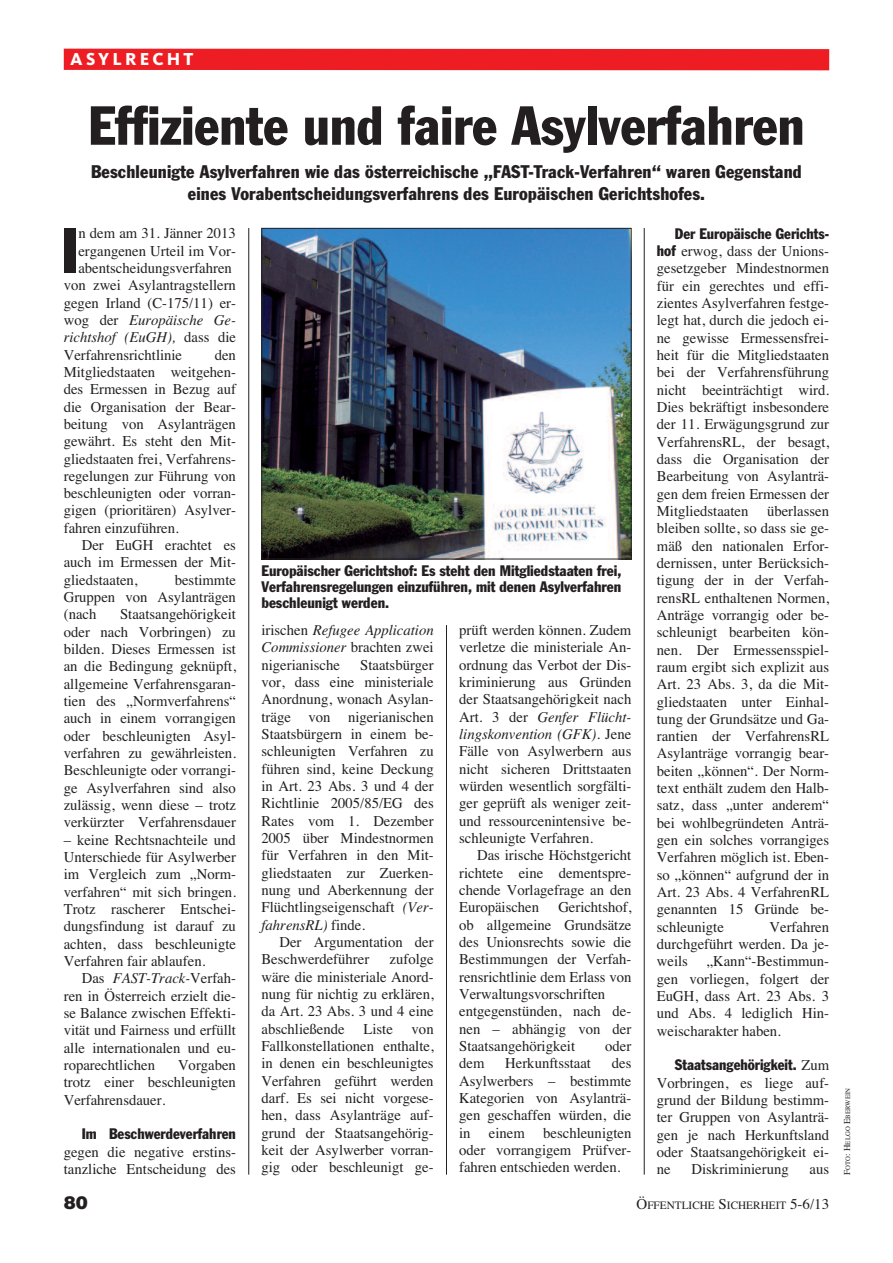
<style>
.page{position:relative;width:893px;height:1263px;background:#fff}
.page>*{position:absolute;margin:0;border:0;box-sizing:border-box;transform-origin:0 0}
.t1{font:condensed 62.55px "Franklin Gothic";color:#231f20}
.t2{font:condensed 54px "Franklin Gothic";color:#231f20}
.t3{font:condensed 18px/21.6px "Franklin Gothic";letter-spacing:.01em;color:#231f20;text-align:center}
.t4{font:800 18px "Kievit";letter-spacing:.175em;color:#fff}
.t5{font:900 18px "Helvetica";color:#231f20}
.t6{font:15px/17.2px "Times";color:#231f20;text-align:justify}
.t7{font:condensed 15px/15.8px "Franklin Gothic";color:#231f20;text-align:justify}
.t8{font:italic 15px "Times";color:#231f20}
.t9{font:11.25px "Times";color:#231f20}
.t10{font:6.75px "Times";color:#231f20}
.s1{font-style:normal}
.s2{font-style:italic}
.s3{font-family:"Franklin Gothic";font-stretch:condensed}
.s4{font-family:"Times";font-stretch:normal}
.s5{font-size:15px}
.s6{font-size:9px}
</style>
<div class="page">
<hr style="left:248px;top:228px;width:1px;height:947px;background:#231f20">
<hr style="left:446px;top:625px;width:1px;height:549px;background:#231f20">
<hr style="left:644px;top:228px;width:1px;height:947px;background:#231f20">
<div style="left:64px;top:49px;width:765px;height:21px;background:#ee1d23"></div>
<img style="left:263px;top:230px;width:366px;height:327px">
<div style="left:261px;top:228px;width:370px;height:331px;border:1px solid #231f20"></div>
<p class="t4" style="left:70px;top:53px;width:125px">ASYLRECHT</p>
<h2 class="t2" style="left:88px;top:106px;width:718px">Effiziente und faire Asylverfahren</h2>
<p class="t3" style="left:91px;top:162px;width:712px">Beschleunigte Asylverfahren wie das österreichische „FAST-Track-Verfahren“ waren Gegenstand eines Vorabentscheidungsverfahrens des Europäischen Gerichtshofes.</p>
<h1 class="t1" style="left:61px;top:228px;width:19px">I</h1>
<p class="t6" style="left:78px;top:224px;width:159px">n dem am 31. Jänner 2013</p>
<p class="t6" style="left:78px;top:242px;width:159px">ergangenen Urteil im Vor-</p>
<p class="t6" style="left:78px;top:259px;width:155px">abentscheidungsverfahren</p>
<p class="t6" style="left:64px;top:276px;width:174px">von zwei Asylantragstellern</p>
<p class="t6" style="left:64px;top:294px;width:174px">gegen Irland (C-175/11) er-</p>
<p class="t8" style="left:64px;top:311px;width:174px"><span class="s1">wog der</span> Europäische Ge-</p>
<p class="t8" style="left:64px;top:328px;width:174px">richtshof (EuGH), <span class="s1">dass die</span></p>
<p class="t6" style="left:64px;top:346px;width:120px">Verfahrensrichtlinie</p>
<p class="t6" style="left:64px;top:346px;width:174px;text-indent:151px">den Mitgliedstaaten weitgehen&shy;des Ermessen in Bezug auf die Organisation der Bear&shy;beitung von Asylanträgen gewährt. Es steht den Mit&shy;gliedstaaten frei, Verfahrens&shy;regelungen zur Führung von beschleunigten oder vorran&shy;gigen (prioritären) Asylver&shy;fahren einzuführen.</p>
<p class="t6" style="left:64px;top:536px;width:174px;text-indent:18px">Der EuGH erachtet es auch im Ermessen der Mit&shy;gliedstaaten,</p>
<p class="t6" style="left:64px;top:571px;width:174px;text-indent:111px">bestimmte Gruppen von Asylanträgen (nach</p>
<p class="t6" style="left:64px;top:605px;width:174px;text-indent:56px">Staatsangehörigkeit oder nach Vorbringen) zu bilden. Dieses Ermessen ist an die Bedingung geknüpft, allgemeine Verfahrensgaran&shy;tien des „Normverfahrens“ auch in einem vorrangigen oder beschleunigten Asyl&shy;verfahren zu gewährleisten.<br>Beschleunigte oder vorrangi&shy;ge Asylverfahren sind also zulässig, wenn diese – trotz verkürzter Verfahrensdauer</p>
<p class="t6" style="left:64px;top:831px;width:174px">– keine Rechtsnachteile und Unterschiede für Asylwerber im Vergleich zum „Norm&shy;verfahren“ mit sich bringen.<br>Trotz rascherer Entschei&shy;dungsfindung ist darauf zu achten, dass beschleunigte Verfahren fair ablaufen.</p>
<p class="t6" style="left:64px;top:969px;width:174px;text-indent:18px">Das <span class="s2">FAST-Track-</span>Verfah&shy;ren in Österreich erzielt die&shy;se Balance zwischen Effekti&shy;vität und Fairness und erfüllt alle internationalen und eu&shy;roparechtlichen</p>
<p class="t6" style="left:64px;top:1056px;width:174px;text-indent:114px">Vorgaben trotz einer beschleunigten Verfahrensdauer.</p>
<p class="t7" style="left:82px;top:1127px;width:156px">Im Beschwerdeverfahren</p>
<p class="t6" style="left:64px;top:1143px;width:174px">gegen die negative erstins&shy;tanzliche Entscheidung des</p>
<p class="t7" style="left:261px;top:564px;width:361px">Europäischer Gerichtshof: Es steht den Mitgliedstaaten frei, Verfahrensregelungen einzuführen, mit denen Asylverfahren beschleunigt werden.</p>
<p class="t6" style="left:261px;top:621px;width:174px">irischen <span class="s2">Refugee Application Commissioner</span> brachten zwei nigerianische</p>
<p class="t6" style="left:261px;top:656px;width:174px;text-indent:99px">Staatsbürger vor, dass eine ministeriale Anordnung, wonach Asylan&shy;träge von nigerianischen Staatsbürgern in einem be&shy;schleunigten Verfahren zu führen sind, keine Deckung in Art. 23 Abs. 3 und 4 der Richtlinie 2005/85/EG des Rates vom 1. Dezember 2005 über Mindestnormen für Verfahren in den Mit&shy;gliedstaaten zur Zuerken&shy;nung und Aberkennung der Flüchtlingseigenschaft <span class="s2">(Ver&shy;fahrensRL)</span> finde.</p>
<p class="t6" style="left:261px;top:933px;width:174px;text-indent:18px">Der Argumentation der<br>Beschwerdeführer</p>
<p class="t6" style="left:261px;top:950px;width:174px;text-indent:128px">zufolge wäre die ministeriale Anord&shy;nung für nichtig zu erklären, da Art. 23 Abs. 3 und 4 eine abschließende</p>
<p class="t6" style="left:363px;top:1020px;width:31px">Liste</p>
<p class="t6" style="left:261px;top:1020px;width:174px;text-indent:150px">von Fallkonstellationen enthalte, in denen ein beschleunigtes Verfahren geführt werden darf. Es sei nicht vorgese&shy;hen, dass Asylanträge auf&shy;grund der Staatsangehörig&shy;keit der Asylwerber vorran&shy;gig oder beschleunigt ge-</p>
<p class="t6" style="left:459px;top:621px;width:174px">prüft werden können. Zudem verletze die ministeriale An&shy;ordnung das Verbot der Dis&shy;kriminierung aus Gründen der Staatsangehörigkeit nach Art. 3 der <span class="s2">Genfer Flücht&shy;lingskonvention (GFK).</span> Jene Fälle von Asylwerbern aus nicht sicheren Drittstaaten würden wesentlich sorgfälti&shy;ger geprüft als weniger zeit&shy;und ressourcenintensive be&shy;schleunigte Verfahren.</p>
<p class="t6" style="left:459px;top:846px;width:174px;text-indent:18px">Das irische Höchstgericht richtete eine dementspre&shy;chende Vorlagefrage an den Europäischen</p>
<p class="t6" style="left:459px;top:898px;width:174px;text-align:left;text-indent:99px">Gerichtshof, ob allgemeine Grundsätze des Unionsrechts sowie die<br>Bestimmungen der Verfah&shy;rensrichtlinie dem Erlass von<br>Verwaltungsvorschriften entgegenstünden, nach de&shy;nen – abhängig von der<br>Staatsangehörigkeit</p>
<p class="t6" style="left:605px;top:1037px;width:28px">oder</p>
<p class="t6" style="left:459px;top:1054px;width:174px;text-indent:153px">des Asylwerbers – bestimmte Kategorien von Asylanträ&shy;gen geschaffen würden, die in einem beschleunigten oder vorrangigem Prüfver&shy;fahren entschieden werden.</p>
<p class="t6" style="left:459px;top:1054px;width:27px">dem</p>
<p class="t6" style="left:505px;top:1054px;width:87px">Herkunftsstaat</p>
<p class="t7" style="left:675px;top:227px;width:156px">Der Europäische Gerichts-</p>
<p class="t6" style="left:657px;top:242px;width:174px"><span class="s3">hof</span> erwog, dass der Unions&shy;gesetzgeber Mindestnormen für ein gerechtes und effi&shy;zientes Asylverfahren festge&shy;legt hat, durch die jedoch ei&shy;ne gewisse Ermessensfrei&shy;heit für die Mitgliedstaaten bei der Verfahrensführung nicht beeinträchtigt wird.<br>Dies bekräftigt insbesondere der 11. Erwägungsgrund zur VerfahrensRL, der besagt, dass die Organisation der Bearbeitung von Asylanträ&shy;gen dem freien Ermessen der Mitgliedstaaten überlassen bleiben sollte, so dass sie ge&shy;mäß den nationalen Erfor&shy;dernissen, unter Berücksich&shy;tigung der in der Verfah&shy;rensRL enthaltenen Normen, Anträge vorrangig oder be&shy;schleunigt bearbeiten kön&shy;nen. Der Ermessensspiel&shy;raum ergibt sich explizit aus Art. 23 Abs. 3, da die Mit&shy;gliedstaaten unter Einhal&shy;tung der Grundsätze und Ga&shy;rantien der VerfahrensRL Asylanträge vorrangig bear&shy;beiten „können“. Der Norm&shy;text enthält zudem den Halb&shy;satz, dass „unter anderem“ bei wohlbegründeten Anträ&shy;gen ein solches vorrangiges Verfahren möglich ist. Eben&shy;so „können“ aufgrund der in Art. 23 Abs. 4 VerfahrenRL genannten 15 Gründe be&shy;schleunigte</p>
<p class="t6" style="left:657px;top:918px;width:174px;text-indent:113px">Verfahren durchgeführt werden. Da je&shy;weils „Kann“-Bestimmun&shy;gen vorliegen, folgert der EuGH, dass Art. 23 Abs. 3 und Abs. 4 lediglich Hin&shy;weischarakter haben.</p>
<p class="t7" style="left:675px;top:1058px;width:156px">Staatsangehörigkeit. <span class="s4">Zum</span></p>
<p class="t6" style="left:657px;top:1074px;width:174px">Vorbringen, es liege auf&shy;grund der Bildung bestimm&shy;ter Gruppen von Asylanträ&shy;gen je nach Herkunftsland oder Staatsangehörigkeit ei&shy;ne</p>
<p class="t6" style="left:692px;top:1160px;width:99px">Diskriminierung</p>
<p class="t6" style="left:809px;top:1160px;width:21px">aus</p>
<p class="t5" style="left:64px;top:1192px;width:26px">80</p>
<p class="t9" style="left:636px;top:1198px;width:194px"><span class="s5">Ö</span>FFENTLICHE <span class="s5">S</span>ICHERHEIT <span class="s5">5-6/13</span></p>
<p class="t10" style="left:844px;top:1175px;width:88px;rotate:-90deg"><span class="s6">F</span>OTO<span class="s6">: H</span>ELGO <span class="s6">E</span>BERWEIN</p>
</div>
